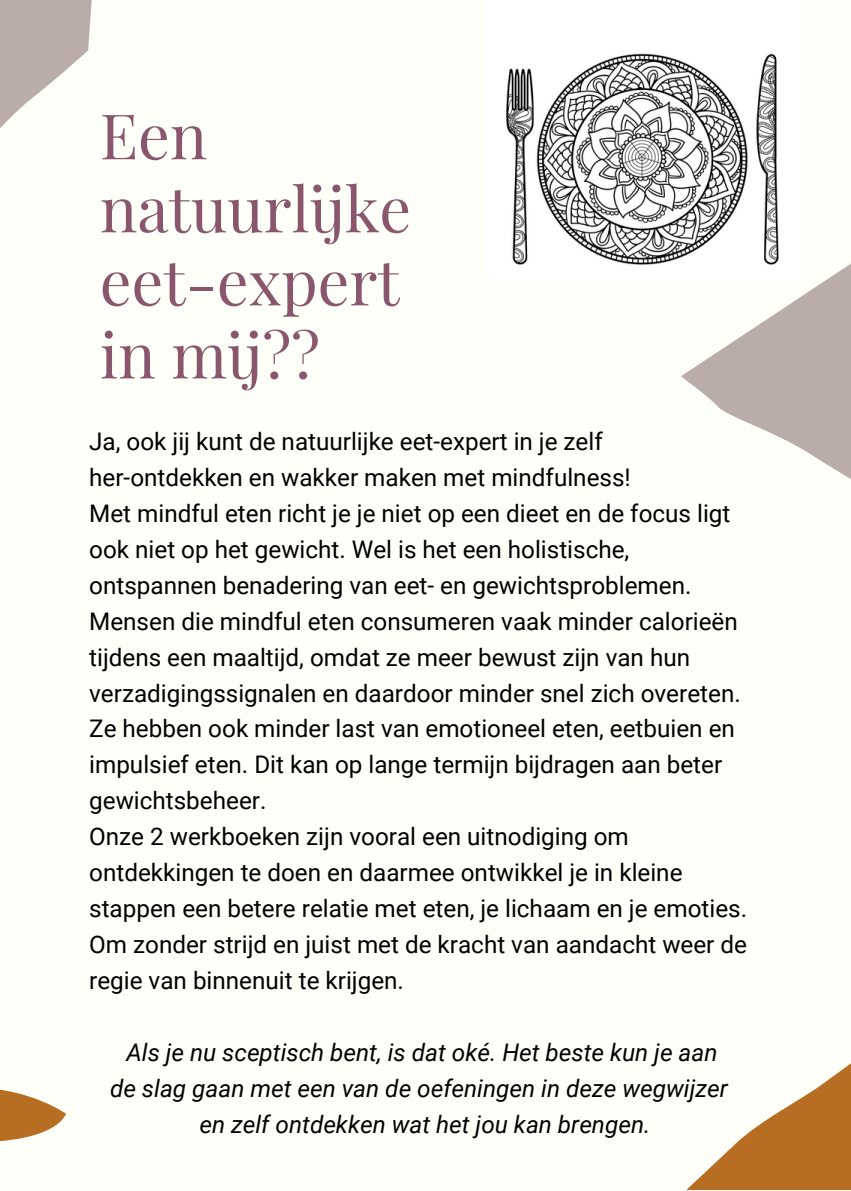
<style>
.page{position:relative;width:851px;height:1191px;background:#fff}
.page>*{position:absolute;margin:0;border:0;box-sizing:border-box;transform-origin:0 0}
.t1{font:62.8px/73px "Playfair Display";color:#89566b}
.t2{font:24.2px/36px "Roboto";color:#000}
.t3{font:italic 24.2px "Roboto";color:#000}
</style>
<div class="page">
<div style="left:0;top:0;width:849px;height:1189px;background:#fffffa"></div>
<svg style="left:0;top:1089px;width:66px;height:52px"></svg>
<svg style="left:681px;top:265px;width:168px;height:213px;fill:#baaca9"></svg>
<svg style="left:0;top:0;width:92px;height:128px"></svg>
<svg style="left:687px;top:1065px;width:162px;height:124px"></svg>
<img style="left:506px;top:53px;width:293px;height:226px">
<p class="t1" style="left:100px;top:97px;width:313px">Een natuurlij ke eet-expert</p>
<p class="t1" style="left:100px;top:316px;width:221px">in mij ??</p>
<p class="t2" style="left:89px;top:424px;width:515px">Ja, ook jij kunt de natuurlijke eet-expert in je zelf</p>
<p class="t2" style="left:89px;top:460px;width:542px">her-ontdekken en wakker maken met mindfulness!</p>
<p class="t2" style="left:89px;top:496px;width:652px">Met mindful eten richt je je niet op een dieet en de focus ligt ook niet op het gewicht. Wel is het een holistische, ontspannen benadering van eet- en gewichtsproblemen.<br>Mensen die mindful eten consumeren vaak minder calorieën tijdens een maaltijd, omdat ze meer bewust zijn van hun verzadigingssignalen en daardoor minder snel zich overeten.<br>Ze hebben ook minder last van emotioneel eten, eetbuien en impulsief eten. Dit kan op lange termijn bijdragen aan beter gewichtsbeheer.</p>
<p class="t2" style="left:89px;top:819px;width:659px">Onze 2 werkboeken zijn vooral een uitnodiging om ontdekkingen te doen en daarmee ontwikkel je in kleine stappen een betere relatie met eten, je lichaam en je emoties.<br>Om zonder strijd en juist met de kracht van aandacht weer de regie van binnenuit te krijgen.</p>
<p class="t3" style="left:126px;top:1038px;width:592px">Als je nu sceptisch bent, is dat oké. Het beste kun je aan</p>
<p class="t3" style="left:110px;top:1074px;width:619px">de slag gaan met een van de oefeningen in deze wegwijzer</p>
<p class="t3" style="left:199px;top:1110px;width:452px">en zelf ontdekken wat het jou kan brengen.</p>
</div>
